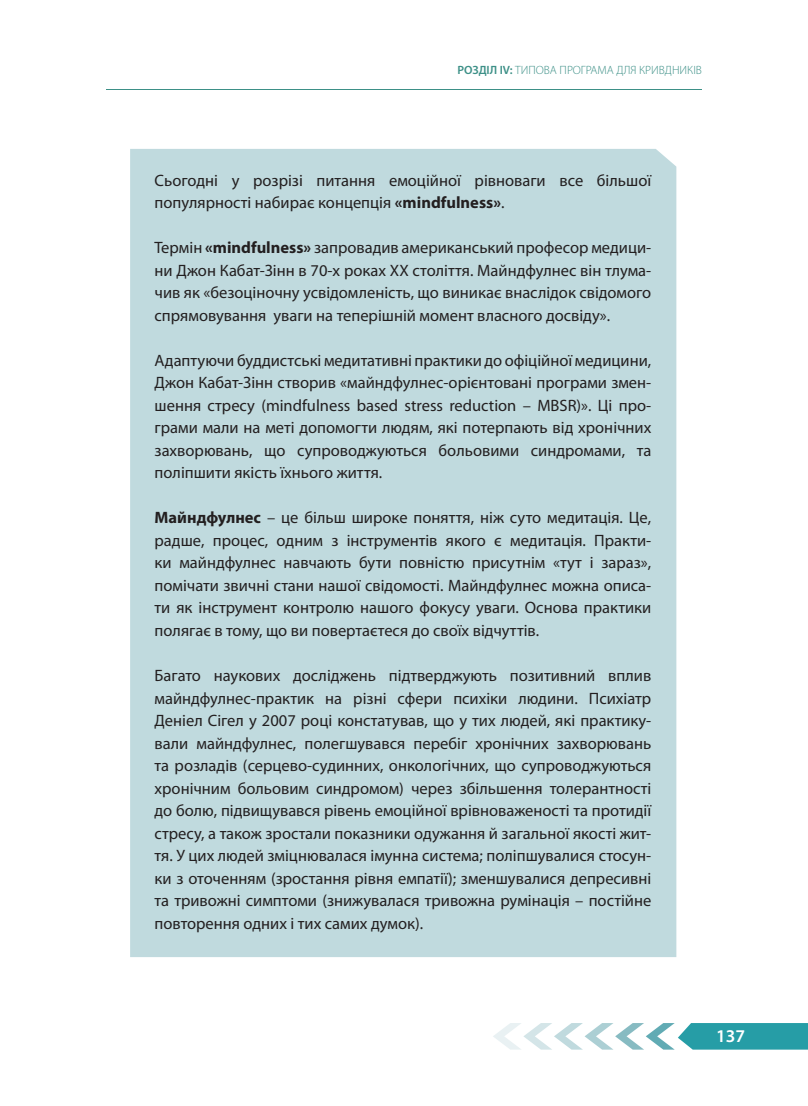
<style>
.page{position:relative;width:808px;height:1106px;background:#fff}
.page>*{position:absolute;margin:0;border:0;box-sizing:border-box;transform-origin:0 0}
.t1{font:600 18px "Myriad Pro";color:#fff}
.t2{font:16.5px/22.5px "Myriad Pro";color:#231f20;text-align:justify}
.t3{font:300 12px "Myriad Pro";color:#3d9087}
.s1{font-weight:600}
.s2{font-weight:700}
</style>
<div class="page">
<svg style="left:493px;top:1023px;width:315px;height:26px"></svg>
<hr style="left:106px;top:89px;width:595px;height:1px;background:#3d9087">
<div style="left:130px;top:149px;width:546px;height:808px;background:#c0dade"></div>
<p class="t3" style="left:457px;top:63px;width:246px"><span class="s1">РОЗДІЛ ІV:</span> ТИПОВА ПРОГРАМА ДЛЯ КРИВДНИКІВ</p>
<p class="t2" style="left:155px;top:169px;width:498px">Сьогодні у розрізі питання емоційної рівноваги все більшої популярності набирає концепція <span class="s2">«mindfulness»</span>.</p>
<p class="t2" style="left:155px;top:237px;width:498px">Термін <span class="s2">«mindfulness»</span> запровадив американський професор медици&shy;ни Джон Кабат-Зінн в 70-х роках ХХ століття. Майндфулнес він тлума&shy;чив як «безоціночну усвідомленість, що виникає внаслідок свідомого спрямовування уваги на теперішній момент власного досвіду».</p>
<p class="t2" style="left:155px;top:349px;width:498px">Адаптуючи буддистські медитативні практики до офіційної медицини, Джон Кабат-Зінн створив «майндфулнес-орієнтовані програми змен&shy;шення стресу (mindfulness based stress reduction – MBSR)». Ці про&shy;грами мали на меті допомогти людям, які потерпають від хронічних захворювань, що супроводжуються больовими синдромами, та поліпшити якість їхнього життя.</p>
<p class="t2" style="left:155px;top:507px;width:498px"><span class="s2">Майндфулнес</span> – це більш широке поняття, ніж суто медитація. Це, радше, процес, одним з інструментів якого є медитація. Практи&shy;ки майндфулнес навчають бути повністю присутнім «тут і зараз», помічати звичні стани нашої свідомості. Майндфулнес можна описа&shy;ти як інструмент контролю нашого фокусу уваги. Основа практики полягає в тому, що ви повертаєтеся до своїх відчуттів.</p>
<p class="t2" style="left:155px;top:664px;width:498px">Багато наукових досліджень підтверджують позитивний вплив майндфулнес-практик на різні сфери психіки людини. Психіатр Деніел Сігел у 2007 році констатував, що у тих людей, які практику&shy;вали майндфулнес, полегшувався перебіг хронічних захворювань та розладів (серцево-судинних, онкологічних, що супроводжуються хронічним больовим синдромом) через збільшення толерантності до болю, підвищувався рівень емоційної врівноваженості та протидії стресу, а також зростали показники одужання й загальної якості жит&shy;тя. У цих людей зміцнювалася імунна система; поліпшувалися стосун&shy;ки з оточенням (зростання рівня емпатії); зменшувалися депресивні та тривожні симптоми (знижувалася тривожна румінація – постійне повторення одних і тих самих думок).</p>
<p class="t1" style="left:716px;top:1025px;width:30px">137</p>
</div>
